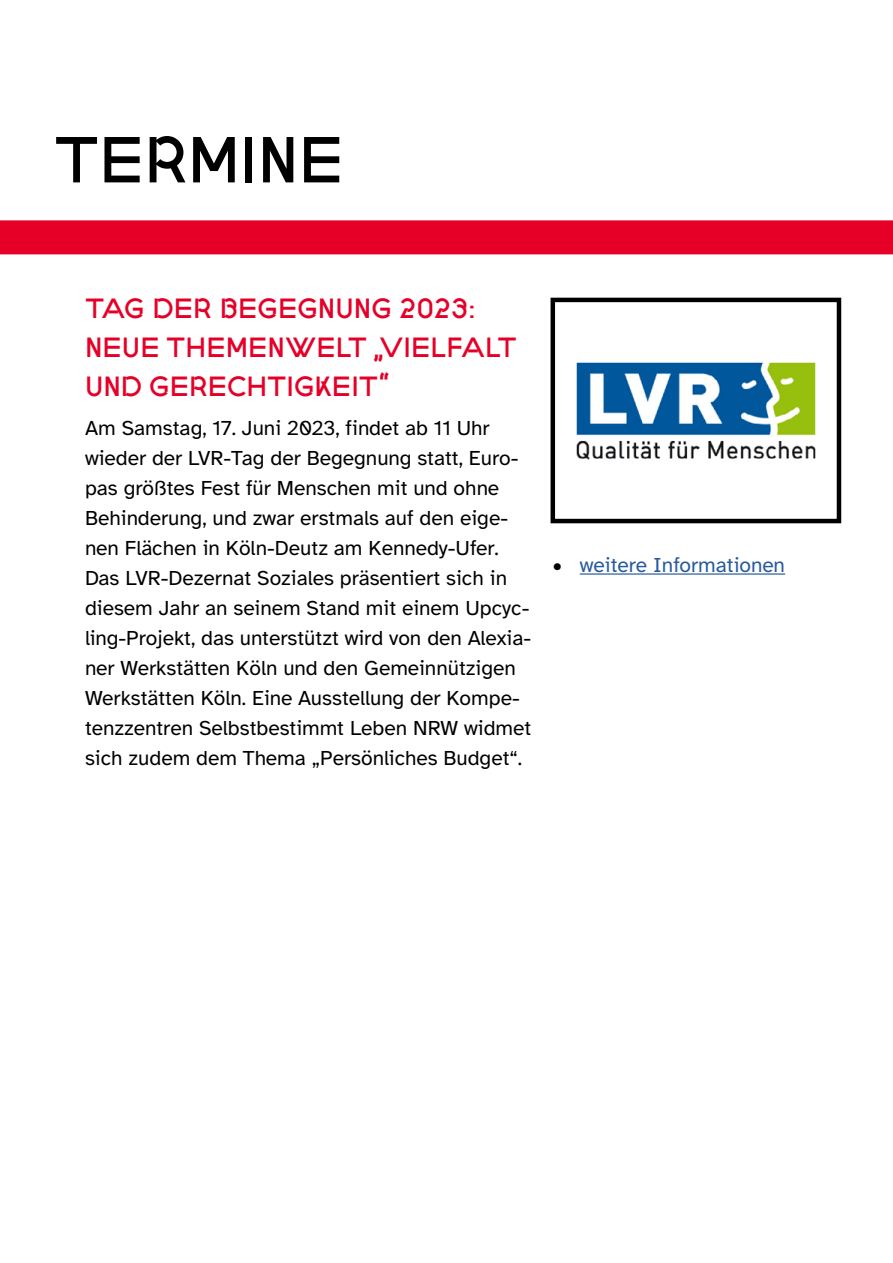
<style>
.page{position:relative;width:893px;height:1263px;background:#fff}
.page>*{position:absolute;margin:0;border:0;box-sizing:border-box;transform-origin:0 0}
.t1{font:63px "HSD Sans";color:#000}
.t2{font:27px/39px "HSD Sans";color:#e60028}
.t3{font:21px/30px "Atkinson Hyperlegible";color:#000}
.t4{font:21px "Atkinson Hyperlegible";color:#275b9b}
.s1{color:#000}
</style>
<div class="page">
<div style="left:0;top:220px;width:893px;height:34px;background:#e60028"></div>
<hr style="left:580px;top:573px;width:205px;height:2px;background:#275b9b">
<img style="left:576px;top:362px;width:240px;height:98px">
<div style="left:551px;top:298px;width:290px;height:225px;border:4px solid #000"></div>
<h1 class="t1" style="left:54px;top:127px;width:291px">TERMINE</h1>
<p class="t2" style="left:85px;top:290px;width:433px">TAG DER BEGEGNUNG 2023:<br>NEUE THEMENWELT „VIELFALT<br>UND GERECHTIGKEIT“</p>
<p class="t3" style="left:85px;top:413px;width:448px">Am Samstag, 17. Juni 2023, findet ab 11 Uhr wieder der LVR-Tag der Begegnung statt, Euro&shy;pas größtes Fest für Menschen mit und ohne Behinderung, und zwar erstmals auf den eige&shy;nen Flächen in Köln-Deutz am Kennedy-Ufer.<br>Das LVR-Dezernat Soziales präsentiert sich in diesem Jahr an seinem Stand mit einem Upcyc&shy;ling-Projekt, das unterstützt wird von den Alexia&shy;ner Werkstätten Köln und den Gemeinnützigen Werkstätten Köln. Eine Ausstellung der Kompe&shy;tenzzentren Selbstbestimmt Leben NRW widmet sich zudem dem Thema „Persönliches Budget“.</p>
<p class="t4" style="left:553px;top:553px;width:234px"><span class="s1">•</span> weitere Informationen</p>
</div>
